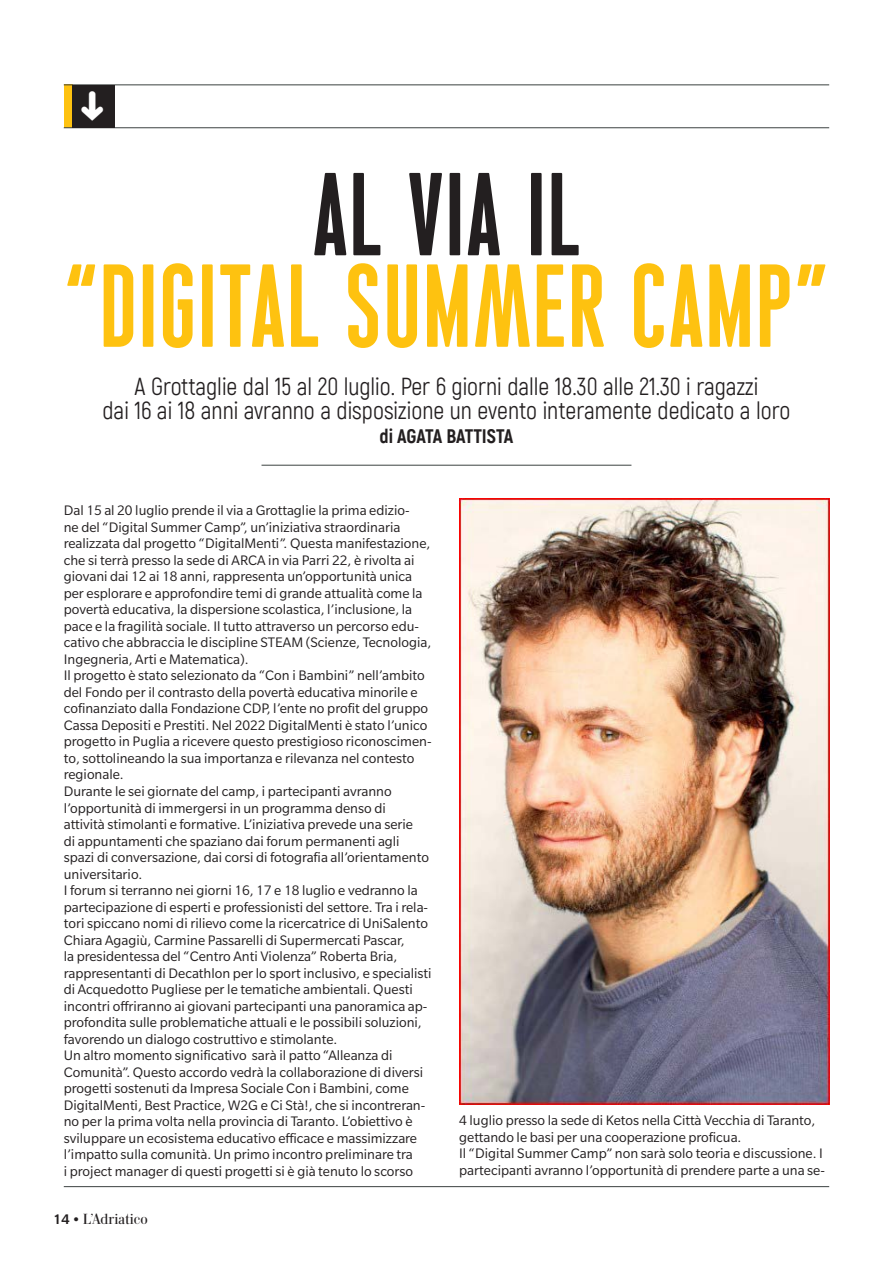
<style>
.page{position:relative;width:893px;height:1263px;background:#fff}
.page>*{position:absolute;margin:0;border:0;box-sizing:border-box;transform-origin:0 0}
.t1{font:94.2px "Milky Bar";letter-spacing:.005em;color:#fec210}
.t2{font:94.2px "Milky Bar";letter-spacing:.005em;color:#231f20}
.t3{font:24px/24px "Akrobat";color:#231f20;text-align:center}
.t4{font:800 19.5px "Akrobat";letter-spacing:-.01em;color:#231f20}
.t5{font:15px/16.5px "Slate Pro";color:#231f20}
.t6{font:15px "Carmen";color:#231f20}
.s1{font-family:"Slate";font-weight:500}
</style>
<div class="page">
<hr style="left:64px;top:1186px;width:765px;height:1px;background:#3c4241">
<div style="left:64px;top:85px;width:8px;height:43px;background:#fec210"></div>
<hr style="left:64px;top:85px;width:765px;height:1px;background:#3c4241">
<hr style="left:64px;top:127px;width:765px;height:1px;background:#3c4241">
<hr style="left:261px;top:465px;width:370px;height:1px;background:#3c4241">
<div style="left:72px;top:85px;width:43px;height:43px;background:#231f20"></div>
<img style="left:459px;top:499px;width:370px;height:605px">
<h1 class="t2" style="left:312px;top:161px;width:270px">AL VIA IL</h1>
<h1 class="t1" style="left:64px;top:253px;width:767px">“DIGITAL SUMMER CAMP”</h1>
<h2 class="t3" style="left:103px;top:375px;width:689px">A Grottaglie dal 15 al 20 luglio. Per 6 giorni dalle 18.30 alle 21.30 i ragazzi<br>dai 16 ai 18 anni avranno a disposizione un evento interamente dedicato a loro</h2>
<h3 class="t4" style="left:380px;top:424px;width:135px">di AGATA BATTISTA</h3>
<p class="t5" style="left:64px;top:502px;width:369px">Dal 15 al 20 luglio prende il via a Grottaglie la prima edizio-<br>ne del “Digital Summer Camp”, un’iniziativa straordinaria realizzata dal progetto “DigitalMenti”. Questa manifestazione, che si terrà presso la sede di ARCA in via Parri 22, è rivolta ai giovani dai 12 ai 18 anni, rappresenta un’opportunità unica per esplorare e approfondire temi di grande attualità come la povertà educativa, la dispersione scolastica, l’inclusione, la pace e la fragilità sociale. Il tutto attraverso un percorso edu&shy;cativo che abbraccia le discipline STEAM (Scienze, Tecnologia, Ingegneria, Arti e Matematica).<br>Il progetto è stato selezionato da “Con i Bambini” nell’ambito del Fondo per il contrasto della povertà educativa minorile e cofinanziato dalla Fondazione CDP, l’ente no profit del gruppo Cassa Depositi e Prestiti. Nel 2022 DigitalMenti è stato l’unico progetto in Puglia a ricevere questo prestigioso riconoscimen&shy;to, sottolineando la sua importanza e rilevanza nel contesto regionale.<br>Durante le sei giornate del camp, i partecipanti avranno l’opportunità di immergersi in un programma denso di<br>attività stimolanti e formative. L’iniziativa prevede una serie<br>di appuntamenti che spaziano dai forum permanenti agli spazi di conversazione, dai corsi di fotografia all’orientamento universitario.<br>I forum si terranno nei giorni 16, 17 e 18 luglio e vedranno la partecipazione di esperti e professionisti del settore. Tra i rela&shy;tori spiccano nomi di rilievo come la ricercatrice di UniSalento Chiara Agagiù, Carmine Passarelli di Supermercati Pascar,<br>la presidentessa del “Centro Anti Violenza” Roberta Bria, rappresentanti di Decathlon per lo sport inclusivo, e specialisti di Acquedotto Pugliese per le tematiche ambientali. Questi incontri offriranno ai giovani partecipanti una panoramica ap&shy;profondita sulle problematiche attuali e le possibili soluzioni, favorendo un dialogo costruttivo e stimolante.<br>Un altro momento significativo sarà il patto “Alleanza di Comunità”. Questo accordo vedrà la collaborazione di diversi progetti sostenuti da Impresa Sociale Con i Bambini, come DigitalMenti, Best Practice, W2G e Ci Stà!, che si incontreran&shy;no per la prima volta nella provincia di Taranto. L’obiettivo è sviluppare un ecosistema educativo efficace e massimizzare l’impatto sulla comunità. Un primo incontro preliminare tra<br>i project manager di questi progetti si è già tenuto lo scorso</p>
<p class="t6" style="left:53px;top:1209px;width:96px"><span class="s1">14 •</span> L’Adriatico</p>
<p class="t5" style="left:459px;top:1112px;width:367px">4 luglio presso la sede di Ketos nella Città Vecchia di Taranto, gettando le basi per una cooperazione proficua.<br>Il “Digital Summer Camp” non sarà solo teoria e discussione. I partecipanti avranno l’opportunità di prendere parte a una se-</p>
</div>
